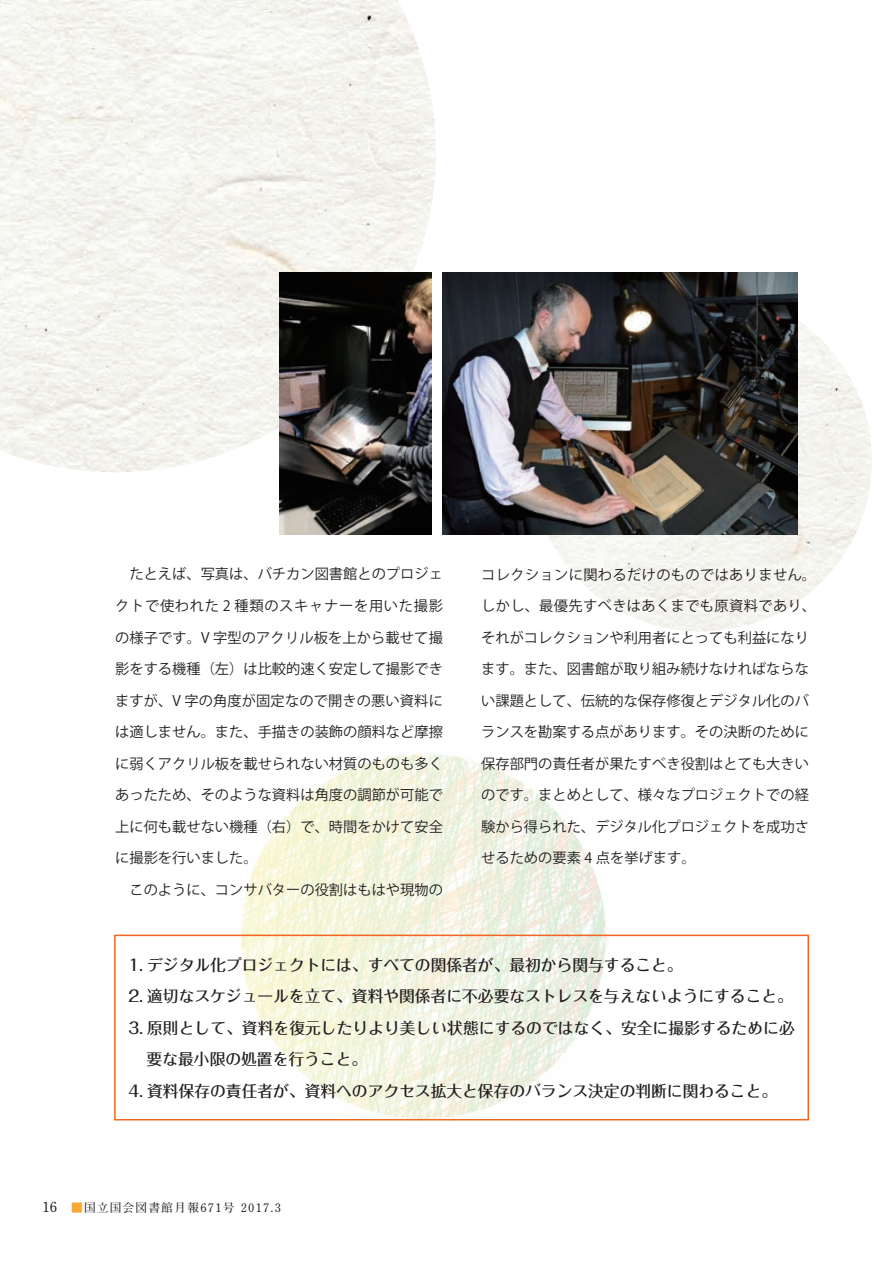
<style>
.page{position:relative;width:893px;height:1263px;background:#fff}
.page>*{position:absolute;margin:0;border:0;box-sizing:border-box;transform-origin:0 0}
.t1{font:500 15.75px/31.5px "Folk Pro";color:#231f20}
.t2{font:14.25px "Koz Go Pro";color:#231f20}
.t3{font:14.25px "Koz Go Pro";letter-spacing:.025em;color:#231f20}
.t4{font:14.25px "Koz Go Pro";letter-spacing:.05em;color:#231f20}
.t5{font:700 11.7px "Futo Min A101 Pro";letter-spacing:.1em;color:#231f20}
.s1{font-size:13.8px}
.s2{color:#faa633}
</style>
<div class="page">
<img style="left:230px;top:754px;width:378px;height:367px">
<img style="left:531px;top:290px;width:341px;height:341px;border-radius:171px">
<img style="left:0;top:0;width:436px;height:472px">
<div style="left:114px;top:934px;width:695px;height:186px;border:2px solid #f36421"></div>
<img style="left:443px;top:273px;width:355px;height:261px">
<img style="left:279px;top:272px;width:152px;height:262px">
<p class="t2" style="left:129px;top:565px;width:315px">たとえば、写真は、バチカン図書館とのプロジェ</p>
<p class="t4" style="left:115px;top:596px;width:329px">クトで使われた 2 種類のスキャナーを用いた撮影</p>
<p class="t2" style="left:115px;top:628px;width:329px">の様子です。V 字型のアクリル板を上から載せて撮</p>
<p class="t2" style="left:115px;top:659px;width:329px">影をする機種（左）は比較的速く安定して撮影でき</p>
<p class="t2" style="left:115px;top:691px;width:329px">ますが、V 字の角度が固定なので開きの悪い資料に</p>
<p class="t2" style="left:115px;top:723px;width:329px">は適しません。また、手描きの装飾の顔料など摩擦</p>
<p class="t2" style="left:115px;top:754px;width:329px">に弱くアクリル板を載せられない材質のものも多く</p>
<p class="t2" style="left:115px;top:786px;width:329px">あったため、そのような資料は角度の調節が可能で</p>
<p class="t2" style="left:115px;top:817px;width:329px">上に何も載せない機種（右）で、時間をかけて安全</p>
<p class="t2" style="left:115px;top:849px;width:144px">に撮影を行いました。</p>
<p class="t2" style="left:115px;top:880px;width:329px">　このように、コンサバターの役割はもはや現物の</p>
<p class="t3" style="left:481px;top:565px;width:336px">コレクションに関わるだけのものではありません。</p>
<p class="t3" style="left:481px;top:597px;width:336px">しかし、最優先すべきはあくまでも原資料であり、</p>
<p class="t2" style="left:481px;top:628px;width:329px">それがコレクションや利用者にとっても利益になり</p>
<p class="t2" style="left:481px;top:660px;width:329px">ます。また、図書館が取り組み続けなければならな</p>
<p class="t2" style="left:481px;top:691px;width:329px">い課題として、伝統的な保存修復とデジタル化のバ</p>
<p class="t2" style="left:481px;top:723px;width:329px">ランスを勘案する点があります。その決断のために</p>
<p class="t2" style="left:481px;top:754px;width:329px">保存部門の責任者が果たすべき役割はとても大きい</p>
<p class="t2" style="left:481px;top:786px;width:329px">のです。まとめとして、様々なプロジェクトでの経</p>
<p class="t2" style="left:481px;top:817px;width:329px">験から得られた、デジタル化プロジェクトを成功さ</p>
<p class="t2" style="left:481px;top:849px;width:216px">せるための要素 4 点を挙げます。</p>
<p class="t1" style="left:128px;top:946px;width:556px">1. デジタル化プロジェクトには、すべての関係者が、最初から関与すること。</p>
<p class="t1" style="left:128px;top:978px;width:666px">2. 適切なスケジュールを立て、資料や関係者に不必要なストレスを与えないようにすること。</p>
<p class="t1" style="left:147px;top:1009px;width:650px;text-indent:-18px">3. 原則として、資料を復元したりより美しい状態にするのではなく、安全に撮影するために必要な最小限の処置を行うこと。</p>
<p class="t1" style="left:128px;top:1072px;width:650px">4. 資料保存の責任者が、資料へのアクセス拡大と保存のバランス決定の判断に関わること。</p>
<p class="t5" style="left:43px;top:1198px;width:240px"><span class="s1">16　</span><span class="s2">■</span>国立国会図書館月報671号 2017.3</p>
</div>
